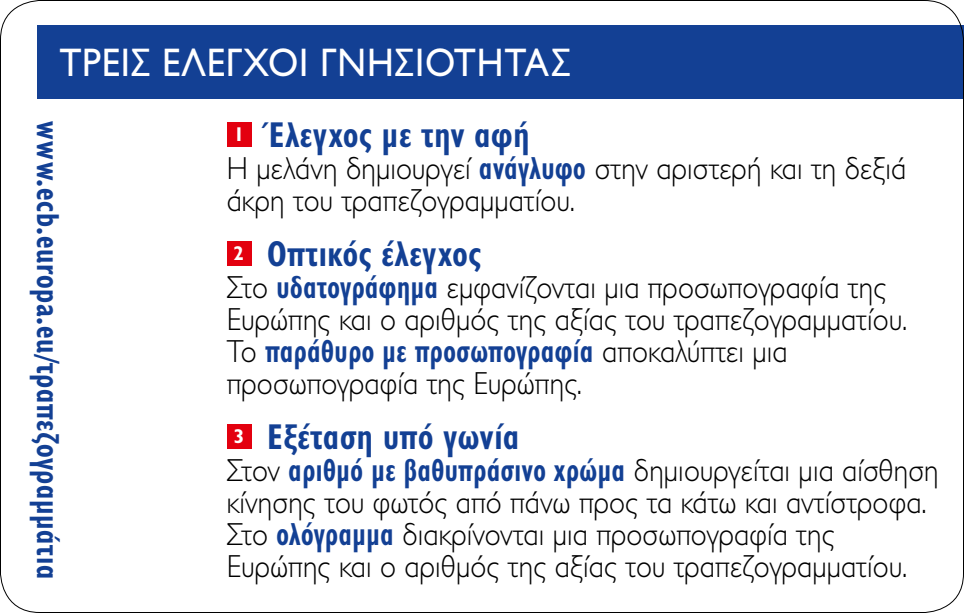
<style>
.page{position:relative;width:964px;height:613px;background:#fff}
.page>*{position:absolute;margin:0;border:0;box-sizing:border-box;transform-origin:0 0}
.t1{font:40px "Gill Sans Hel";letter-spacing:.02em;color:#fff;scale:.92 1}
.t2{font:700 36px "Gill Sans Hel Con";letter-spacing:.02em;color:#134094}
.t3{font:300 32px/32px "Gill Sans Hel";letter-spacing:.005em;color:#000;scale:.92 1}
.t4{font:700 32px "Gill Sans Hel Con";letter-spacing:.02em;color:#134094;scale:.92 1}
.t5{font:700 32px "Gill Sans Hel Con";letter-spacing:.02em;color:#134094}
.s1{font-family:"Gill Sans Hel Con";font-weight:700;color:#134094}
.s2{font-family:"Gill Sans Hel";font-weight:300;color:#000}
</style>
<div class="page">
<div style="left:37px;top:25px;width:927px;height:74px;background:#134094"></div>
<div style="left:227px;top:122px;width:24px;height:25px;background:#e3000f"></div>
<div style="left:227px;top:241px;width:24px;height:24px;background:#e3000f"></div>
<div style="left:227px;top:423px;width:24px;height:25px;background:#e3000f"></div>
<p class="t1" style="left:59px;top:41px;width:557px">ΤΡΕΙΣ ΕΛΕΓΧΟΙ ΓΝΗΣΙΟΤΗΤΑΣ</p>
<p class="t5" style="left:66px;top:121px;width:459px;rotate:90deg">www.ecb.europa.eu/τραπεζογραμμάτια</p>
<p class="t2" style="left:234px;top:114px;width:297px"><sup>1</sup> Έλεγχος με την αφή</p>
<p class="t3" style="left:227px;top:152px;width:740px">Η μελάνη δημιουργεί <span class="s1">ανάγλυφο</span> στην αριστερή και τη δεξιά άκρη του τραπεζογραμματίου.</p>
<p class="t2" style="left:234px;top:233px;width:249px"><sup>2</sup> Οπτικός έλεγχος</p>
<p class="t3" style="left:227px;top:271px;width:741px">Στο <span class="s1">υδατογράφημα</span> εμφανίζονται μια προσωπογραφία της<br>Ευρώπης και ο αριθμός της αξίας του τραπεζογραμματίου.</p>
<p class="t4" style="left:227px;top:332px;width:611px"><span class="s2">Το</span> παράθυρο με προσωπογραφία <span class="s2">αποκαλύπτει μια</span></p>
<p class="t3" style="left:227px;top:367px;width:387px">προσωπογραφία της Ευρώπης.</p>
<p class="t2" style="left:234px;top:415px;width:287px"><sup>3</sup> Εξέταση υπό γωνία</p>
<p class="t3" style="left:227px;top:453px;width:775px">Στον <span class="s1">αριθμό με βαθυπράσινο χρώμα</span> δημιουργείται μια αίσθηση κίνησης του φωτός από πάνω προς τα κάτω και αντίστροφα.<br>Στο <span class="s1">ολόγραμμα</span> διακρίνονται μια προσωπογραφία της Ευρώπης και ο αριθμός της αξίας του τραπεζογραμματίου.</p>
</div>
